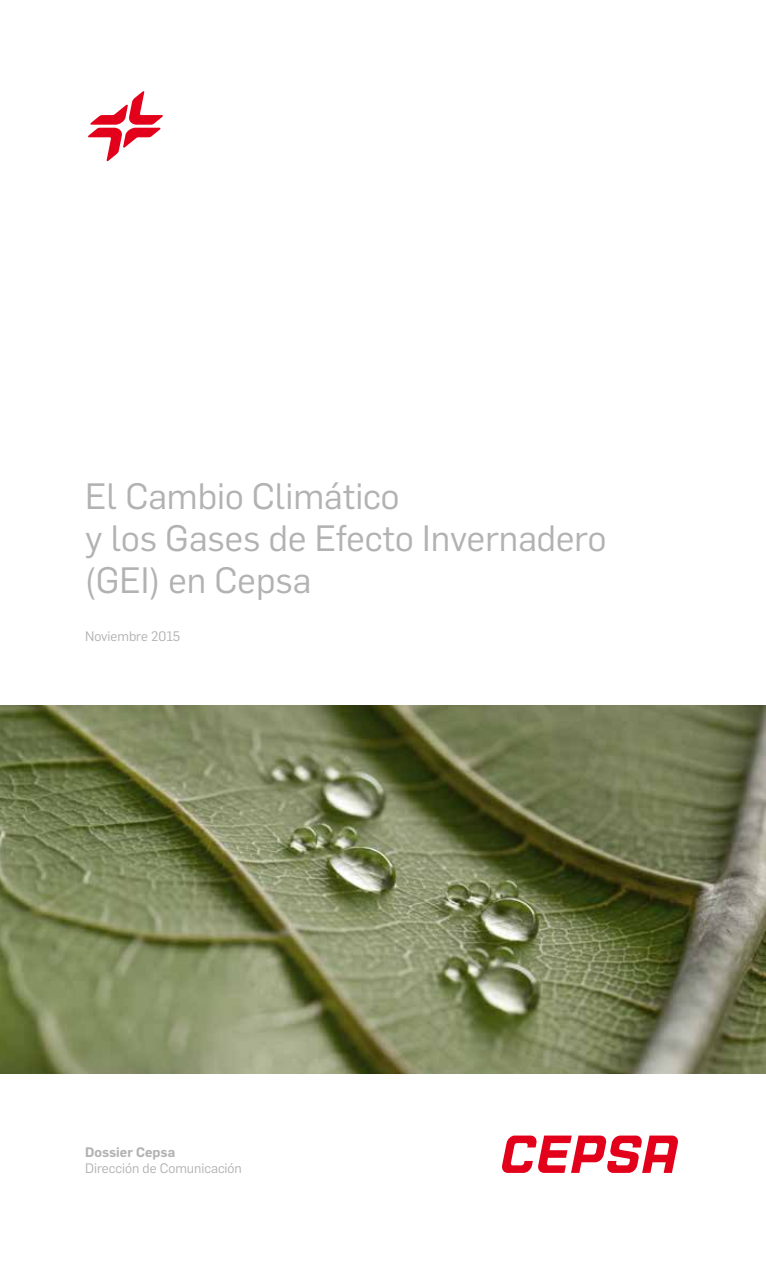
<style>
.page{position:relative;width:766px;height:1263px;background:#fff}
.page>*{position:absolute;margin:0;border:0;box-sizing:border-box;transform-origin:0 0}
.t1{font:36px/42px "Flama";color:#b3b2b2}
.t2{font:13.5px "Flama";color:#b3b2b2}
.t3{font:600 13.5px "Flama";color:#b3b2b2}
</style>
<div class="page">
<svg style="left:88px;top:91px;width:75px;height:70px"></svg>
<svg style="left:502px;top:1135px;width:176px;height:38px"></svg>
<img style="left:0;top:706px;width:765px;height:368px">
<p class="t1" style="left:85px;top:474px;width:522px">El Cambio Climático<br>y los Gases de Efecto Invernadero (GEI) en Cepsa</p>
<p class="t2" style="left:85px;top:626px;width:97px">Noviembre 2015</p>
<p class="t3" style="left:85px;top:1142px;width:92px">Dossier Cepsa</p>
<p class="t2" style="left:85px;top:1158px;width:158px">Dirección de Comunicación</p>
</div>
